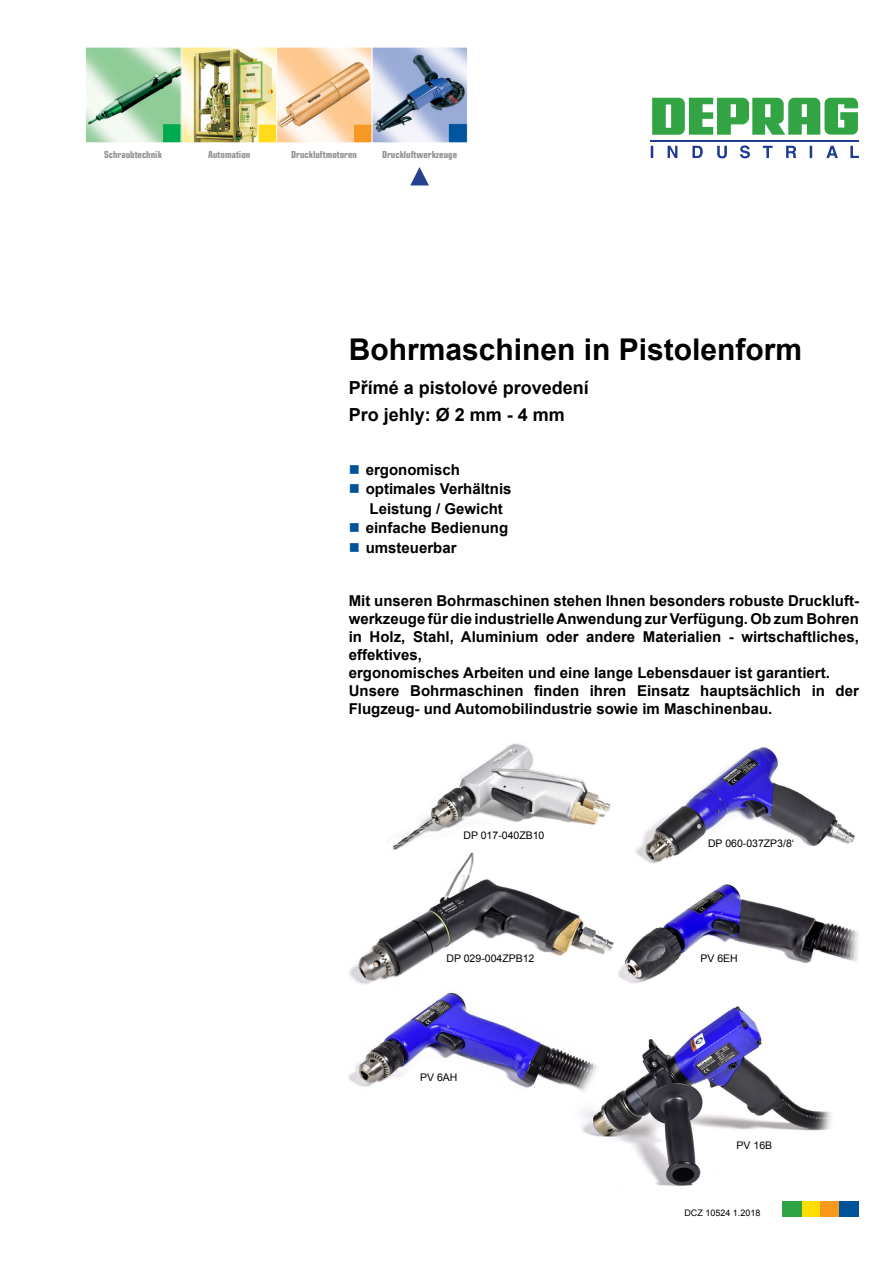
<style>
.page{position:relative;width:893px;height:1263px;background:#fff}
.page>*{position:absolute;margin:0;border:0;box-sizing:border-box;transform-origin:0 0}
.t1{font:700 30px "Arial";color:#000}
.t2{font:700 18px/27px "Arial";color:#000}
.t3{font:700 15px/18px "Arial";color:#000}
.t4{font:10.5px "Arial";color:#000}
.t5{font:700 condensed 9.75px "Eurostile LT Std";color:#939598}
.t6{font:9px "Arial";color:#000}
.s1{color:#00529a}
</style>
<div class="page">
<svg style="left:651px;top:145px;width:208px;height:13px"></svg>
<hr style="left:651px;top:140px;width:208px;height:1px;background:#1f3c92">
<svg style="left:652px;top:98px;width:206px;height:37px"></svg>
<div style="left:801px;top:1201px;width:20px;height:15px;background:#fd0"></div>
<div style="left:820px;top:1201px;width:20px;height:15px;background:#f8991d"></div>
<div style="left:840px;top:1201px;width:19px;height:15px;background:#00529a"></div>
<div style="left:782px;top:1201px;width:19px;height:15px;background:#2da343"></div>
<svg style="left:410px;top:167px;width:19px;height:19px"></svg>
<img style="left:87px;top:49px;width:379px;height:92px">
<div style="left:371px;top:47px;width:97px;height:96px;border:1px solid #fff"></div>
<div style="left:276px;top:47px;width:96px;height:96px;border:1px solid #fff"></div>
<div style="left:180px;top:47px;width:97px;height:96px;border:1px solid #fff"></div>
<div style="left:85px;top:47px;width:96px;height:96px;border:1px solid #fff"></div>
<img style="left:349px;top:743px;width:510px;height:443px">
<p class="t5" style="left:104px;top:149px;width:59px">Schraubtechnik</p>
<p class="t5" style="left:208px;top:149px;width:44px">Automation</p>
<p class="t5" style="left:291px;top:149px;width:67px">Druckluftmotoren</p>
<p class="t5" style="left:382px;top:149px;width:77px">Druckluftwerkzeuge</p>
<h1 class="t1" style="left:349px;top:329px;width:455px">Bohrmaschinen in Pistolenform</h1>
<p class="t2" style="left:349px;top:375px;width:242px">Přímé a pistolové provedení<br>Pro jehly: Ø 2 mm - 4 mm</p>
<p class="t3" style="left:349px;top:461px;width:113px"><span class="s1">■</span> ergonomisch</p>
<p class="t3" style="left:370px;top:480px;width:144px;line-height:19.5px;text-indent:-21px"><span class="s1">■</span> optimales Verhältnis<br>Leistung / Gewicht</p>
<p class="t3" style="left:349px;top:520px;width:161px"><span class="s1">■</span> einfache Bedienung</p>
<p class="t3" style="left:349px;top:539px;width:109px"><span class="s1">■</span> umsteuerbar</p>
<p class="t3" style="left:349px;top:593px;width:512px">Mit unseren Bohrmaschinen stehen Ihnen besonders robuste Druckluft&shy;werkzeuge für die industrielle Anwendung zur Verfügung. Ob zum Bohren in Holz, Stahl, Aluminium oder andere Materialien - wirtschaftliches, effektives,<br>ergonomisches Arbeiten und eine lange Lebensdauer ist garantiert.<br>Unsere Bohrmaschinen finden ihren Einsatz hauptsächlich in der Flugzeug- und Automobilindustrie sowie im Maschinenbau.</p>
<p class="t4" style="left:463px;top:828px;width:82px">DP 017-040ZB10</p>
<p class="t4" style="left:446px;top:952px;width:89px">DP 029-004ZPB12</p>
<p class="t4" style="left:420px;top:1071px;width:39px">PV 6AH</p>
<p class="t4" style="left:708px;top:836px;width:88px">DP 060-037ZP3/8‘</p>
<p class="t4" style="left:700px;top:952px;width:39px">PV 6EH</p>
<p class="t4" style="left:737px;top:1139px;width:37px">PV 16B</p>
<p class="t6" style="left:684px;top:1207px;width:78px">DCZ 10524 1.2018</p>
</div>
